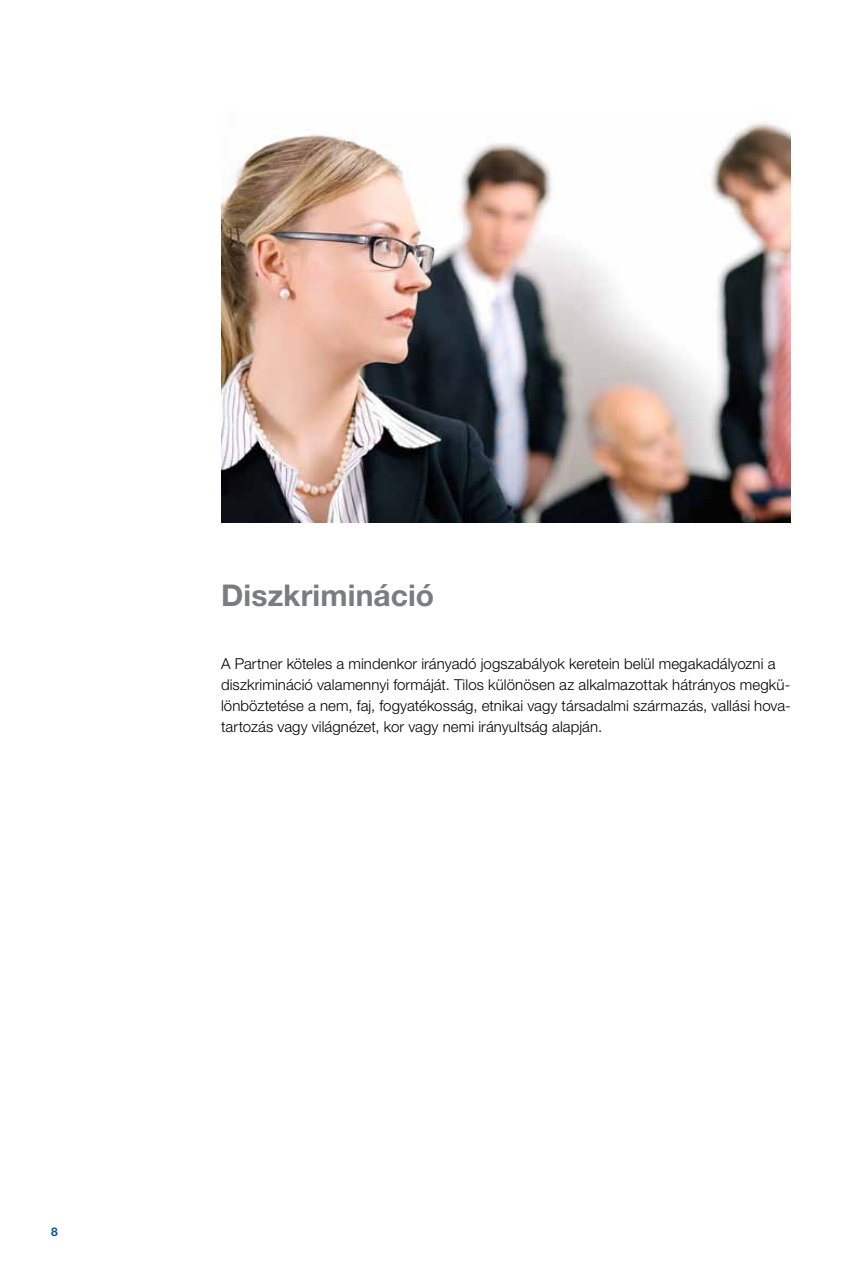
<style>
.page{position:relative;width:842px;height:1263px;background:#fff}
.page>*{position:absolute;margin:0;border:0;box-sizing:border-box;transform-origin:0 0}
.t1{font:700 30px "Helvetica Neue LT Pro";letter-spacing:.005em;color:#7b7c7e}
.t2{font:300 15px/21px "Helvetica Neue LT Pro";letter-spacing:.005em;color:#000}
.t3{font:700 12px "Helvetica Neue LT Pro";color:#005aa1}
</style>
<div class="page">
<img style="left:221px;top:122px;width:570px;height:400px">
<h1 class="t1" style="left:221px;top:576px;width:215px">Diszkrimináció</h1>
<p class="t2" style="left:221px;top:653px;width:571px">A Partner köteles a mindenkor irányadó jogszabályok keretein belül megakadályozni a diszkrimináció valamennyi formáját. Tilos különösen az alkalmazottak hátrányos megkü&shy;lönböztetése a nem, faj, fogyatékosság, etnikai vagy társadalmi származás, vallási hova&shy;tartozás vagy világnézet, kor vagy nemi irányultság alapján.</p>
<p class="t3" style="left:51px;top:1224px;width:8px">8</p>
</div>
